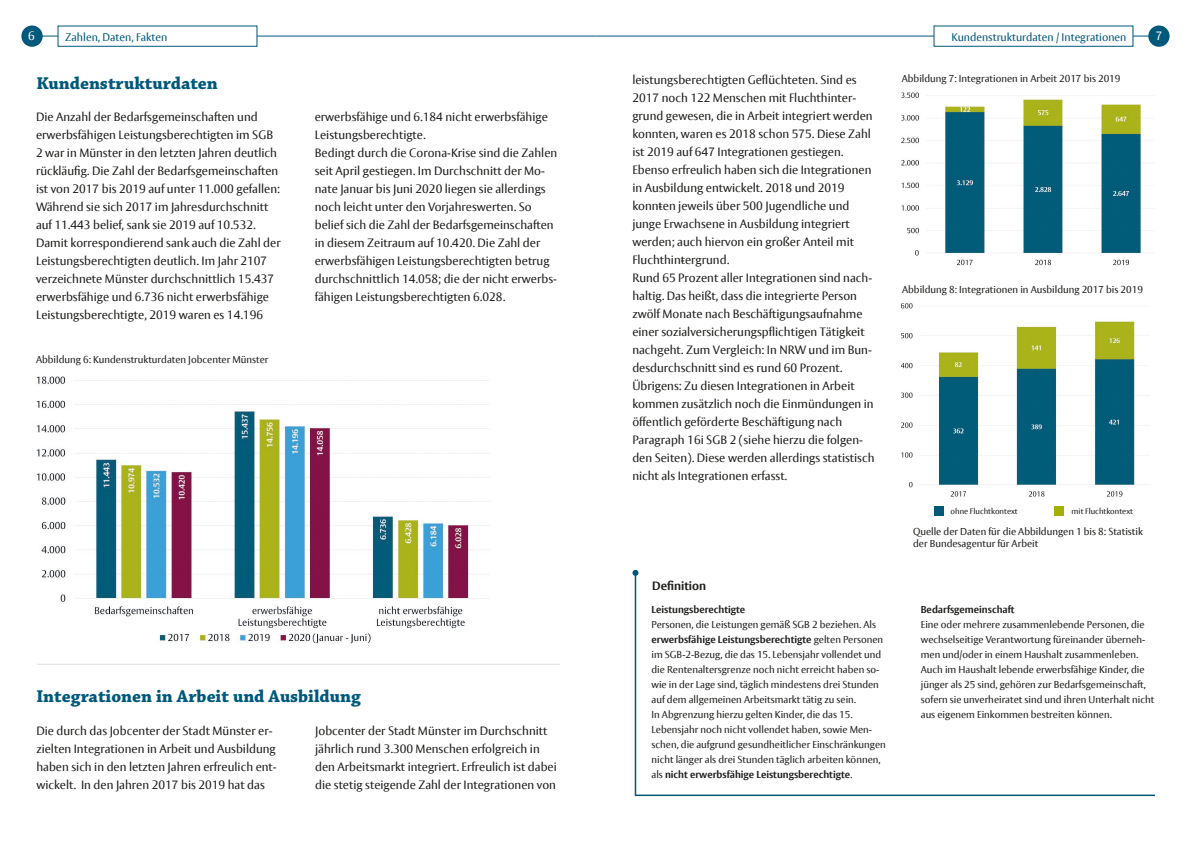
<style>
.page{position:relative;width:1191px;height:842px;background:#fff}
.page>*{position:absolute;margin:0;border:0;box-sizing:border-box;transform-origin:0 0}
.t1{font:700 18px "Chaparral Pro";color:#00587b}
.t2{font:12px/18px "Vesta Pro";color:#1d1d1b}
.t3{font:700 12px "Vesta Pro";color:#1d1d1b}
.t4{font:12px "Vesta Pro";color:#fff}
.t5{font:11px "Vesta Pro";color:#00587b}
.t6{font:10px/15px "Vesta Pro";color:#1d1d1b}
.t7{font:700 10px "Vesta Pro";color:#1d1d1b}
.t8{font:8px "Vesta Pro";color:#1d1d1b}
.s1{font-weight:700}
</style>
<div class="page">
<hr style="left:37px;top:36px;width:558px;height:1px;background:#00587b">
<div style="left:21px;top:26px;width:22px;height:21px;background:#00587b;border-radius:50%"></div>
<div style="left:58px;top:26px;width:199px;height:21px;background:#fff;border:1px solid #00587b"></div>
<hr style="left:595px;top:36px;width:558px;height:1px;background:#00587b">
<div style="left:1148px;top:26px;width:21px;height:21px;background:#00587b;border-radius:50%"></div>
<div style="left:933px;top:26px;width:200px;height:21px;background:#fff;border:1px solid #00587b"></div>
<hr style="left:37px;top:664px;width:523px;height:1px;background:#1d1d1b">
<hr style="left:635px;top:794px;width:520px;height:2px;background:#00587b">
<div style="left:934px;top:506px;width:10px;height:10px;background:#00587b"></div>
<div style="left:1054px;top:506px;width:10px;height:10px;background:#a6ae00"></div>
<img style="left:36px;top:376px;width:454px;height:267px">
<hr style="left:634px;top:573px;width:2px;height:223px;background:#00587b">
<svg style="left:632px;top:570px;width:6px;height:6px"></svg>
<img style="left:901px;top:92px;width:248px;height:174px">
<img style="left:901px;top:303px;width:235px;height:194px">
<p class="t4" style="left:28px;top:29px;width:8px">6</p>
<p class="t5" style="left:65px;top:30px;width:104px">Zahlen, Daten, Fakten</p>
<p class="t5" style="left:951px;top:30px;width:176px">Kundenstrukturdaten / Integrationen</p>
<p class="t4" style="left:1155px;top:29px;width:8px">7</p>
<h1 class="t1" style="left:36px;top:72px;width:183px">Kundenstrukturdaten</h1>
<p class="t2" style="left:36px;top:108px;width:223px">Die Anzahl der Bedarfsgemeinschaften und</p>
<p class="t2" style="left:315px;top:108px;width:235px">erwerbsfähige und 6.184 nicht erwerbsfähige</p>
<p class="t2" style="left:36px;top:126px;width:239px">erwerbsfähigen Leistungsberechtigten im SGB</p>
<p class="t2" style="left:315px;top:126px;width:112px">Leistungsberechtigte.</p>
<p class="t2" style="left:36px;top:144px;width:242px">2 war in Münster in den letzten Jahren deutlich</p>
<p class="t2" style="left:315px;top:144px;width:244px">Bedingt durch die Corona-Krise sind die Zahlen</p>
<p class="t2" style="left:36px;top:162px;width:244px">rückläufig. Die Zahl der Bedarfsgemeinschaften</p>
<p class="t2" style="left:315px;top:162px;width:231px">seit April gestiegen. Im Durchschnitt der Mo-</p>
<p class="t2" style="left:36px;top:180px;width:245px">ist von 2017 bis 2019 auf unter 11.000 gefallen:</p>
<p class="t2" style="left:315px;top:180px;width:232px">nate Januar bis Juni 2020 liegen sie allerdings</p>
<p class="t2" style="left:36px;top:198px;width:234px">Während sie sich 2017 im Jahresdurchschnitt</p>
<p class="t2" style="left:315px;top:198px;width:218px">noch leicht unter den Vorjahreswerten. So</p>
<p class="t2" style="left:36px;top:216px;width:221px">auf 11.443 belief, sank sie 2019 auf 10.532.</p>
<p class="t2" style="left:315px;top:216px;width:240px">belief sich die Zahl der Bedarfsgemeinschaften</p>
<p class="t2" style="left:36px;top:234px;width:246px">Damit korrespondierend sank auch die Zahl der</p>
<p class="t2" style="left:315px;top:234px;width:227px">in diesem Zeitraum auf 10.420. Die Zahl der</p>
<p class="t2" style="left:36px;top:252px;width:233px">Leistungsberechtigten deutlich. Im Jahr 2107</p>
<p class="t2" style="left:315px;top:252px;width:236px">erwerbsfähigen Leistungsberechtigten betrug</p>
<p class="t2" style="left:36px;top:270px;width:240px">verzeichnete Münster durchschnittlich 15.437</p>
<p class="t2" style="left:315px;top:270px;width:243px">durchschnittlich 14.058; die der nicht erwerbs-</p>
<p class="t2" style="left:36px;top:288px;width:235px">erwerbsfähige und 6.736 nicht erwerbsfähige</p>
<p class="t2" style="left:315px;top:288px;width:192px">fähigen Leistungsberechtigten 6.028.</p>
<p class="t2" style="left:36px;top:306px;width:229px">Leistungsberechtigte, 2019 waren es 14.196</p>
<p class="t6" style="left:36px;top:352px;width:234px">Abbildung 6: Kundenstrukturdaten Jobcenter Münster</p>
<p class="t6" style="left:901px;top:71px;width:220px">Abbildung 7: Integrationen in Arbeit 2017 bis 2019</p>
<p class="t2" style="left:632px;top:71px;width:244px">leistungsberechtigten Geflüchteten. Sind es 2017 noch 122 Menschen mit Fluchthinter&shy;grund gewesen, die in Arbeit integriert werden konnten, waren es 2018 schon 575. Diese Zahl ist 2019 auf 647 Integrationen gestiegen.<br>Ebenso erfreulich haben sich die Integrationen in Ausbildung entwickelt. 2018 und 2019 konn-ten jeweils über 500 Jugendliche und junge Erwachsene in Ausbildung integriert werden; auch hiervon ein großer Anteil mit Fluchthin-tergrund.<br>Rund 65 Prozent aller Integrationen sind nach&shy;haltig. Das heißt, dass die integrierte Person zwölf Monate nach Beschäftigungsaufnahme einer sozialversicherungspflichtigen Tätigkeit nachgeht. Zum Vergleich: In NRW und im Bun&shy;desdurchschnitt sind es rund 60 Prozent.<br>Übrigens: Zu diesen Integrationen in Arbeit kommen zusätzlich noch die Einmündungen in öffentlich geförderte Beschäftigung nach Paragraph 16i SGB 2 (siehe hierzu die folgen&shy;den Seiten). Diese werden allerdings statistisch nicht als Integrationen erfasst.</p>
<p class="t6" style="left:902px;top:281px;width:242px">Abbildung 8: Integrationen in Ausbildung 2017 bis 2019</p>
<h1 class="t1" style="left:36px;top:686px;width:326px">Integrationen in Arbeit und Ausbildung</h1>
<p class="t2" style="left:36px;top:721px;width:241px">Die durch das Jobcenter der Stadt Münster er&shy;zielten Integrationen in Arbeit und Ausbildung haben sich in den letzten Jahren erfreulich ent&shy;wickelt. In den Jahren 2017 bis 2019 hat das</p>
<p class="t2" style="left:315px;top:721px;width:243px">Jobcenter der Stadt Münster im Durchschnitt jährlich rund 3.300 Menschen erfolgreich in den Arbeitsmarkt integriert. Erfreulich ist dabei die stetig steigende Zahl der Integrationen von</p>
<p class="t3" style="left:652px;top:578px;width:56px">Definition</p>
<p class="t7" style="left:651px;top:603px;width:95px">Leistungsberechtigte</p>
<p class="t6" style="left:651px;top:617px;width:236px">Personen, die Leistungen gemäß SGB 2 beziehen. Als <span class="s1">erwerbsfähige Leistungsberechtigte</span> gelten Personen im SGB-2-Bezug, die das 15. Lebensjahr vollendet und die Rentenaltersgrenze noch nicht erreicht haben so&shy;wie in der Lage sind, täglich mindestens drei Stunden auf dem allgemeinen Arbeitsmarkt tätig zu sein.<br>In Abgrenzung hierzu gelten Kinder, die das 15.<br>Lebensjahr noch nicht vollendet haben, sowie Men&shy;schen, die aufgrund gesundheitlicher Einschränkungen nicht länger als drei Stunden täglich arbeiten können, als <span class="s1">nicht erwerbsfähige Leistungsberechtigte</span>.</p>
<p class="t8" style="left:950px;top:506px;width:69px">ohne Fluchtkontext</p>
<p class="t8" style="left:1071px;top:506px;width:63px">mit Fluchtkontext</p>
<p class="t6" style="left:913px;top:525px;width:231px;line-height:12px">Quelle der Daten für die Abbildungen 1 bis 8: Statistik der Bundesagentur für Arbeit</p>
<p class="t7" style="left:920px;top:603px;width:95px">Bedarfsgemeinschaft</p>
<p class="t6" style="left:920px;top:617px;width:235px">Eine oder mehrere zusammenlebende Personen, die wechselseitige Verantwortung füreinander überneh&shy;men und/oder in einem Haushalt zusammenleben.<br>Auch im Haushalt lebende erwerbsfähige Kinder, die jünger als 25 sind, gehören zur Bedarfsgemeinschaft, sofern sie unverheiratet sind und ihren Unterhalt nicht aus eigenem Einkommen bestreiten können.</p>
</div>
